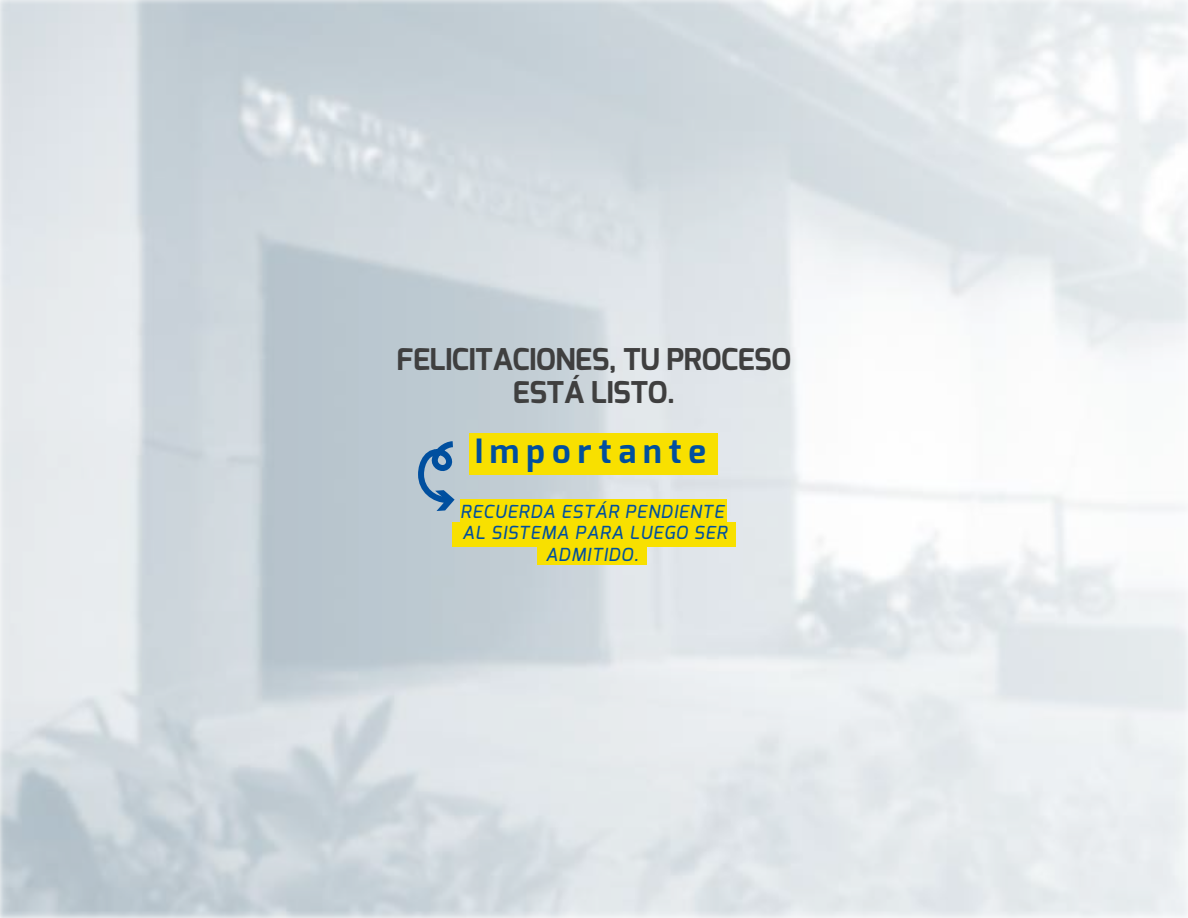
<style>
.page{position:relative;width:1188px;height:918px;background:#fff}
.page>*{position:absolute;margin:0;border:0;box-sizing:border-box;transform-origin:0 0}
.t1{font:700 33.45px "Exo";letter-spacing:.215em;color:#004f9e}
.t2{font:700 30px/32.4px "Exo";letter-spacing:-.02em;color:#3f3f3f;text-align:center}
.t3{font:italic 500 18px/21.6px "Exo";letter-spacing:.05em;color:#004f9e;text-align:center}
</style>
<div class="page">
<img style="left:0;top:0;width:1188px;height:918px">
<svg style="left:421px;top:438px;width:39px;height:73px;background:#82a3c1"></svg>
<div style="left:470px;top:433px;width:248px;height:42px;background:#f8e000"></div>
<div style="left:461px;top:500px;width:266px;height:44px;background:#f8e000"></div>
<div style="left:452px;top:522px;width:284px;height:25px;background:#f8e000"></div>
<div style="left:537px;top:537px;width:109px;height:28px;background:#f8e000"></div>
<h2 class="t2" style="left:397px;top:344px;width:396px">FELICITACIONES, TU PROCESO<br>ESTÁ LISTO.</h2>
<h1 class="t1" style="left:475px;top:429px;width:233px">Importante</h1>
<p class="t3" style="left:460px;top:501px;width:268px">RECUERDA ESTÁR PENDIENTE<br>AL SISTEMA PARA LUEGO SER<br>ADMITIDO.</p>
</div>
